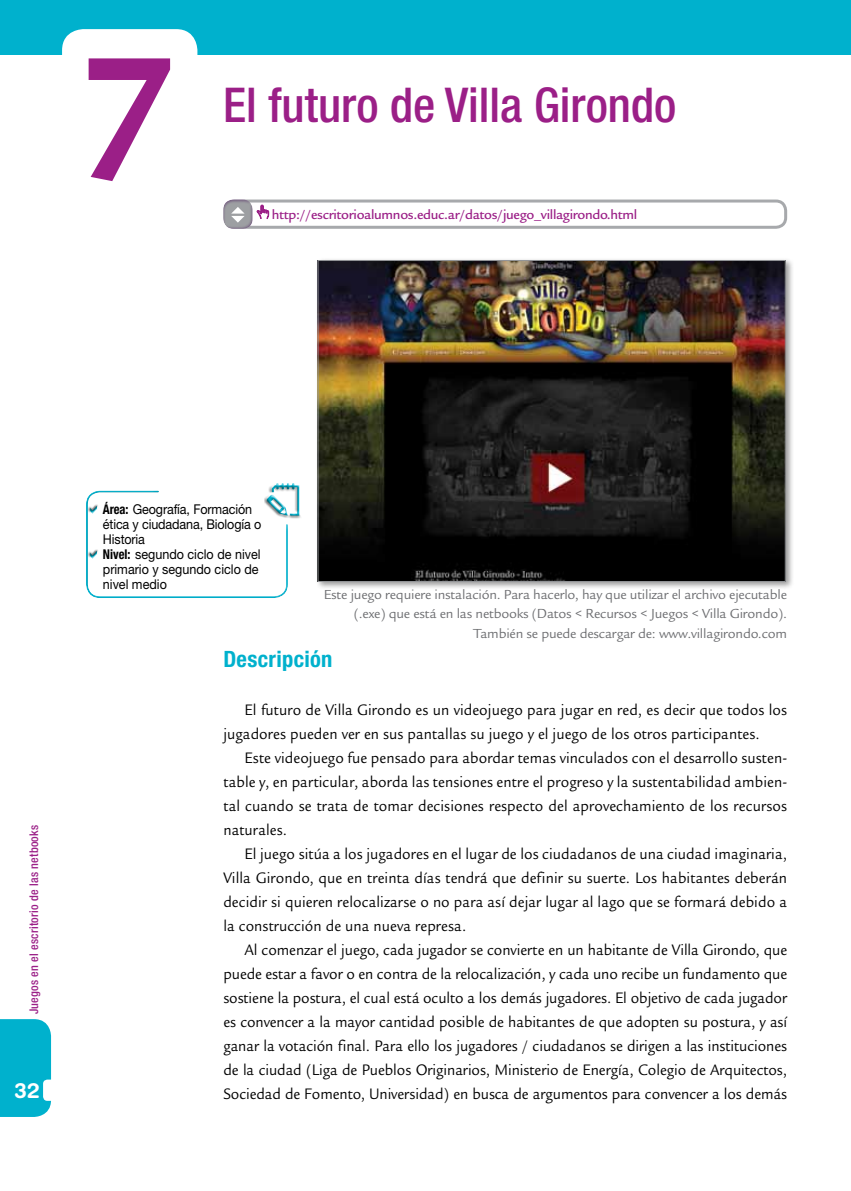
<style>
.page{position:relative;width:851px;height:1191px;background:#fff}
.page>*{position:absolute;margin:0;border:0;box-sizing:border-box;transform-origin:0 0}
.t1{font:700 185.85px "Legacy Sans Std";color:#9b1f87}
.t2{font:500 condensed 48px "Helvetica Neue LT Std";color:#9b1f87}
.t3{font:700 condensed 22.5px "Helvetica Neue LT Std";letter-spacing:.015em;color:#00b1cd}
.t4{font:700 21px "Helvetica Rounded LT Std";color:#fff}
.t5{font:16.5px/24px "Legacy Sans Std";letter-spacing:.005em;color:#000;text-align:justify;scale:.93 1}
.t6{font:14.25px/19.5px "Legacy Sans Std";letter-spacing:-.015em;color:#6d6e71;text-align:right}
.t7{font:500 14.25px "Legacy Sans Std";letter-spacing:-.02em;color:#9b1f87}
.t8{font:13.5px/15px "Helvetica Neue LT Std";letter-spacing:-.01em;color:#000;scale:.93 1}
.t9{font:500 condensed 12px "Helvetica Neue LT Std";letter-spacing:.02em;color:#9b1f87}
.s1{font-weight:700;font-stretch:condensed}
</style>
<div class="page">
<div style="left:0;top:1019px;width:51px;height:98px;background:#00b1cd"></div>
<div style="left:43px;top:1079px;width:21px;height:21px;background:#fff;border-radius:4px"></div>
<div style="left:0;top:0;width:850px;height:54px;background:#00b1cd"></div>
<div style="left:62px;top:29px;width:135px;height:66px;background:#fff;border-radius:21px"></div>
<div style="left:223px;top:199px;width:564px;height:30px;border:3px solid #a7a9ac;border-radius:10px"></div>
<svg style="left:257px;top:205px;width:12px;height:14px"></svg>
<div style="left:221px;top:197px;width:33px;height:32px;background:#782b90;opacity:.5"></div>
<svg style="left:231px;top:207px;width:13px;height:16px"></svg>
<div style="left:264px;top:484px;width:38px;height:35px;background:#000;opacity:.5"></div>
<svg style="left:86px;top:483px;width:213px;height:115px"></svg>
<div style="left:88px;top:550px;width:11px;height:11px;background:#fff;opacity:.75"></div>
<div style="left:88px;top:549px;width:11px;height:8px;background:#000;opacity:.5"></div>
<div style="left:315px;top:257px;width:479px;height:333px;background:#000;opacity:.4"></div>
<img style="left:319px;top:262px;width:464px;height:318px">
<div style="left:317px;top:260px;width:468px;height:322px;border:1px solid #939598"></div>
<h1 class="t1" style="left:78px;top:11px;width:105px">7</h1>
<h2 class="t2" style="left:223px;top:76px;width:455px">El futuro de Villa Girondo</h2>
<p class="t7" style="left:272px;top:206px;width:367px">http://escritorioalumnos.educ.ar/datos/juego_villagirondo.html</p>
<p class="t9" style="left:27px;top:1014px;width:191px;rotate:-90deg">Juegos en el escritorio de las netbooks</p>
<p class="t4" style="left:15px;top:1078px;width:27px">32</p>
<p class="t8" style="left:103px;top:501px;width:172px"><span class="s1">Área:</span> Geografía, Formación ética y ciudadana, Biología o<br>Historia<br><span class="s1">Nivel:</span> segundo ciclo de nivel primario y segundo ciclo de nivel medio</p>
<p class="t6" style="left:324px;top:584px;width:464px">Este juego requiere instalación. Para hacerlo, hay que utilizar el archivo ejecutable (.exe) que está en las netbooks (Datos &lt; Recursos &lt; Juegos &lt; Villa Girondo).<br>También se puede descargar de: www.villagirondo.com</p>
<h3 class="t3" style="left:223px;top:645px;width:111px">Descripción</h3>
<p class="t5" style="left:223px;top:698px;width:607px;text-indent:21px">El futuro de Villa Girondo es un videojuego para jugar en red, es decir que todos los jugadores pueden ver en sus pantallas su juego y el juego de los otros participantes.</p>
<p class="t5" style="left:223px;top:746px;width:607px;text-indent:21px">Este videojuego fue pensado para abordar temas vinculados con el desarrollo susten&shy;table y, en particular, aborda las tensiones entre el progreso y la sustentabilidad ambien&shy;tal cuando se trata de tomar decisiones respecto del aprovechamiento de los recursos naturales.</p>
<p class="t5" style="left:223px;top:842px;width:607px;text-indent:21px">El juego sitúa a los jugadores en el lugar de los ciudadanos de una ciudad imaginaria, Villa Girondo, que en treinta días tendrá que definir su suerte. Los habitantes deberán decidir si quieren relocalizarse o no para así dejar lugar al lago que se formará debido a la construcción de una nueva represa.</p>
<p class="t5" style="left:223px;top:938px;width:607px;text-indent:21px">Al comenzar el juego, cada jugador se convierte en un habitante de Villa Girondo, que puede estar a favor o en contra de la relocalización, y cada uno recibe un fundamento que sostiene la postura, el cual está oculto a los demás jugadores. El objetivo de cada jugador es convencer a la mayor cantidad posible de habitantes de que adopten su postura, y así ganar la votación final. Para ello los jugadores / ciudadanos se dirigen a las instituciones de la ciudad (Liga de Pueblos Originarios, Ministerio de Energía, Colegio de Arquitectos, Sociedad de Fomento, Universidad) en busca de argumentos para convencer a los demás</p>
</div>
